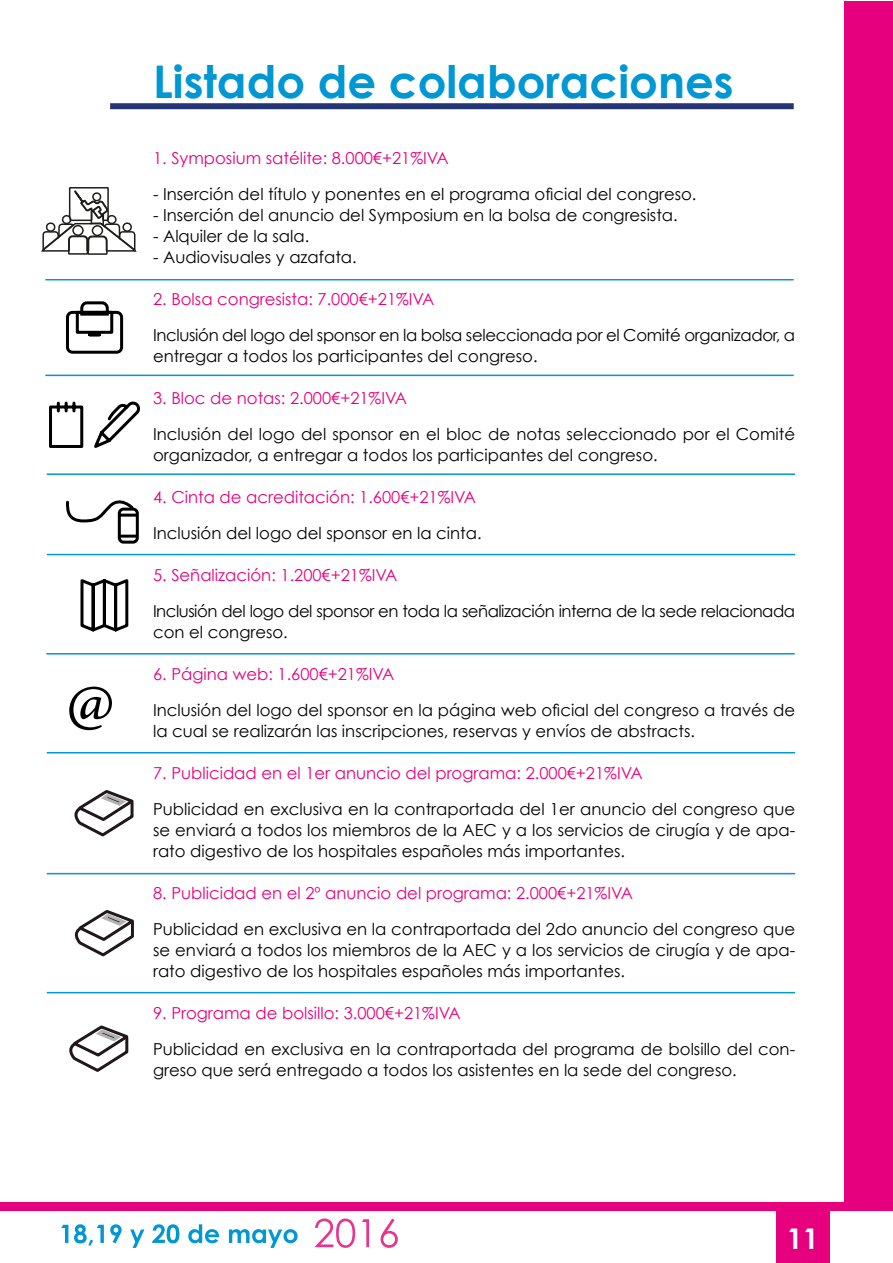
<style>
.page{position:relative;width:893px;height:1263px;background:#fff}
.page>*{position:absolute;margin:0;border:0;box-sizing:border-box;transform-origin:0 0}
.t1{font:64.5px "Minion Pro";color:#000}
.t2{font:700 45px "Century Gothic";color:#0097d2}
.t3{font:700 28.5px "Century Gothic";color:#fff}
.t4{font:16.5px/21px "Century Gothic";color:#000}
.t5{font:16.5px "Century Gothic";color:#e6007d}
.t6{font:16.5px/21px "Century Gothic";letter-spacing:-.02em;color:#000}
.t7{font:16.5px/21px "Century Gothic";letter-spacing:-.03em;color:#000}
</style>
<div class="page">
<div style="left:0;top:1202px;width:893px;height:9px;background:#e6007d"></div>
<div style="left:844px;top:1px;width:49px;height:1204px;background:#e6007d"></div>
<div style="left:776px;top:1211px;width:54px;height:52px;background:#e6007d"></div>
<svg style="left:61px;top:1225px;width:7px;height:18px"></svg>
<svg style="left:74px;top:1224px;width:30px;height:22px"></svg>
<svg style="left:110px;top:1224px;width:12px;height:19px"></svg>
<svg style="left:130px;top:1229px;width:14px;height:19px"></svg>
<svg style="left:152px;top:1224px;width:27px;height:19px"></svg>
<svg style="left:188px;top:1224px;width:31px;height:19px"></svg>
<svg style="left:229px;top:1229px;width:69px;height:19px"></svg>
<svg style="left:314px;top:1218px;width:41px;height:30px"></svg>
<svg style="left:362px;top:1219px;width:7px;height:28px"></svg>
<svg style="left:381px;top:1218px;width:17px;height:30px"></svg>
<div style="left:110px;top:103px;width:684px;height:6px;background:#243575"></div>
<hr style="left:45px;top:375px;width:749px;height:1px;background:#0097d2">
<svg style="left:49px;top:401px;width:91px;height:47px"></svg>
<svg style="left:66px;top:301px;width:58px;height:53px"></svg>
<svg style="left:66px;top:500px;width:73px;height:44px"></svg>
<svg style="left:80px;top:579px;width:49px;height:53px"></svg>
<svg style="left:41px;top:187px;width:96px;height:68px"></svg>
<div style="left:92px;top:225px;width:11px;height:11px;border:2px solid #1e1e1c;border-radius:50%"></div>
<div style="left:72px;top:225px;width:12px;height:11px;border:2px solid #1e1e1c;border-radius:50%"></div>
<svg style="left:74px;top:790px;width:60px;height:47px"></svg>
<hr style="left:45px;top:279px;width:749px;height:1px;background:#0097d2">
<hr style="left:47px;top:473px;width:748px;height:2px;background:#0097d2">
<hr style="left:47px;top:554px;width:748px;height:1px;background:#0097d2">
<hr style="left:46px;top:653px;width:749px;height:1px;background:#0097d2">
<hr style="left:47px;top:752px;width:748px;height:1px;background:#0097d2">
<hr style="left:47px;top:873px;width:748px;height:1px;background:#0097d2">
<hr style="left:47px;top:992px;width:748px;height:1px;background:#0097d2">
<svg style="left:74px;top:910px;width:60px;height:47px"></svg>
<svg style="left:69px;top:1025px;width:60px;height:47px"></svg>
<h1 class="t1" style="left:66px;top:660px;width:50px">@</h1>
<h2 class="t2" style="left:153px;top:53px;width:582px">Listado de colaboraciones</h2>
<p class="t5" style="left:153px;top:148px;width:297px">1. Symposium satélite: 8.000€+21%IVA</p>
<p class="t4" style="left:153px;top:183px;width:545px">- Inserción del título y ponentes en el programa oficial del congreso.</p>
<p class="t4" style="left:153px;top:204px;width:526px">- Inserción del anuncio del Symposium en la bolsa de congresista.</p>
<p class="t4" style="left:153px;top:225px;width:158px">- Alquiler de la sala.</p>
<p class="t4" style="left:153px;top:246px;width:205px">- Audiovisuales y azafata.</p>
<p class="t5" style="left:153px;top:289px;width:283px">2. Bolsa congresista: 7.000€+21%IVA</p>
<p class="t6" style="left:153px;top:324px;width:644px">Inclusión del logo del sponsor en la bolsa seleccionada por el Comité organizador, a entregar a todos los participantes del congreso.</p>
<p class="t5" style="left:153px;top:388px;width:255px">3. Bloc de notas: 2.000€+21%IVA</p>
<p class="t4" style="left:153px;top:423px;width:644px">Inclusión del logo del sponsor en el bloc de notas seleccionado por el Comité organizador, a entregar a todos los participantes del congreso.</p>
<p class="t5" style="left:153px;top:487px;width:324px">4. Cinta de acreditación: 1.600€+21%IVA</p>
<p class="t4" style="left:153px;top:522px;width:330px">Inclusión del logo del sponsor en la cinta.</p>
<p class="t5" style="left:153px;top:565px;width:246px">5. Señalización: 1.200€+21%IVA</p>
<p class="t7" style="left:153px;top:600px;width:644px">Inclusión del logo del sponsor en toda la señalización interna de la sede relacionada con el congreso.</p>
<p class="t5" style="left:153px;top:664px;width:243px">6. Página web: 1.600€+21%IVA</p>
<p class="t4" style="left:153px;top:699px;width:644px">Inclusión del logo del sponsor en la página web oficial del congreso a través de la cual se realizarán las inscripciones, reservas y envíos de abstracts.</p>
<p class="t5" style="left:153px;top:763px;width:491px">7. Publicidad en el 1er anuncio del programa: 2.000€+21%IVA</p>
<p class="t4" style="left:153px;top:798px;width:644px;text-align:justify">Publicidad en exclusiva en la contraportada del 1er anuncio del congreso que se enviará a todos los miembros de la AEC y a los servicios de cirugía y de apa&shy;rato digestivo de los hospitales españoles más importantes.</p>
<p class="t5" style="left:153px;top:883px;width:481px">8. Publicidad en el 2º anuncio del programa: 2.000€+21%IVA</p>
<p class="t4" style="left:153px;top:918px;width:644px;text-align:justify">Publicidad en exclusiva en la contraportada del 2do anuncio del congreso que se enviará a todos los miembros de la AEC y a los servicios de cirugía y de apa&shy;rato digestivo de los hospitales españoles más importantes.</p>
<p class="t5" style="left:153px;top:1003px;width:309px">9. Programa de bolsillo: 3.000€+21%IVA</p>
<p class="t4" style="left:153px;top:1038px;width:644px">Publicidad en exclusiva en la contraportada del programa de bolsillo del con&shy;greso que será entregado a todos los asistentes en la sede del congreso.</p>
<h3 class="t3" style="left:787px;top:1221px;width:33px">11</h3>
</div>
